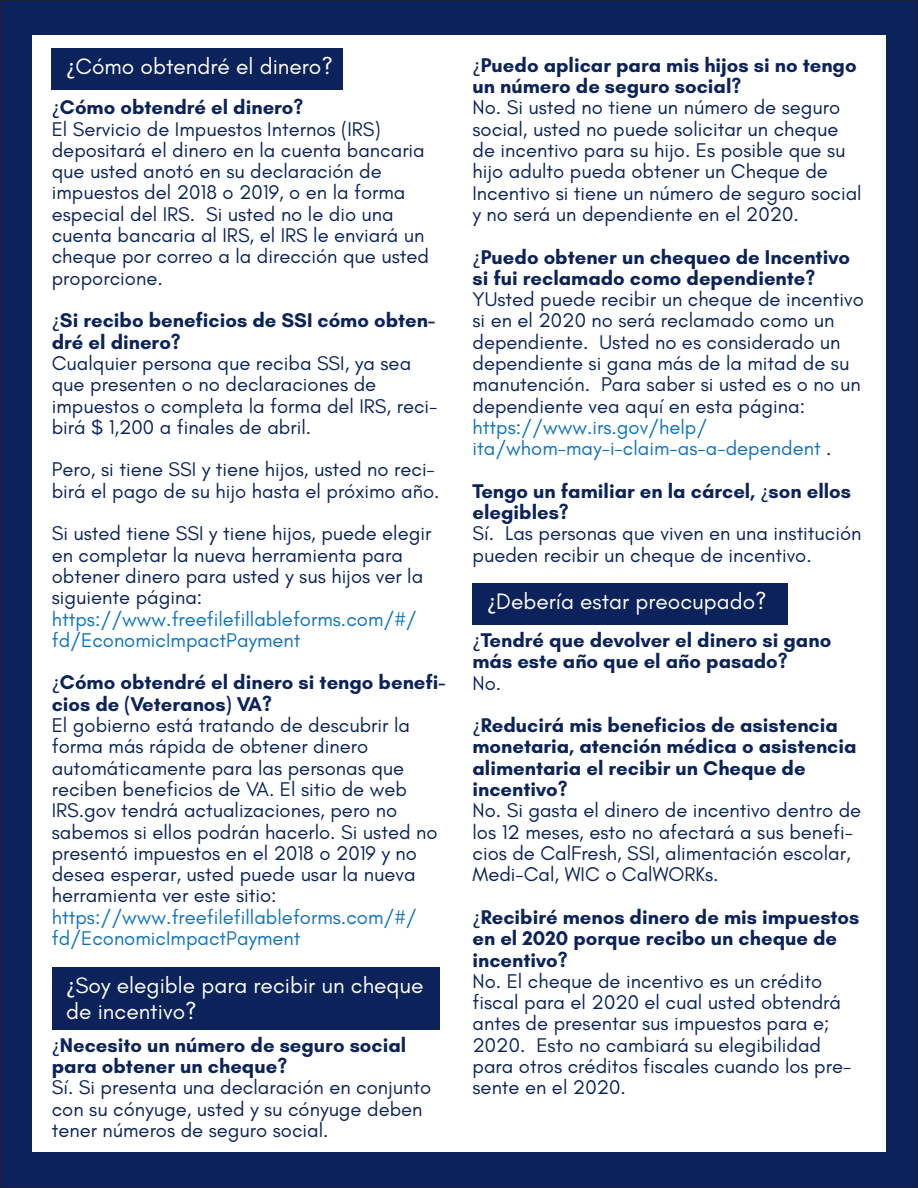
<style>
.page{position:relative;width:918px;height:1188px;background:#0b235a}
.page>*{position:absolute;margin:0;border:0;box-sizing:border-box;transform-origin:0 0}
.t1{font:22.8px/25.7px "Glacial Indifference";color:#fff}
.t2{font:20.25px/21.3px "Glacial Indifference";color:#0b235a}
.t3{font:700 20.25px/21.3px "Glacial Indifference";color:#0b235a}
.t4{font:20.25px/21.3px "Glacial Indifference";color:#1074bc}
.s1{font-family:"Myriad Pro"}
.s2{font-weight:700}
.s3{font-family:"Myriad Pro";font-weight:400}
.s4{color:#0b235a}
.s5{font-weight:400}
</style>
<div class="page">
<div style="left:32px;top:36px;width:854px;height:1116px;background:#fff"></div>
<div style="left:52px;top:48px;width:291px;height:41px;background:#0b235a"></div>
<div style="left:52px;top:967px;width:387px;height:63px;background:#0b235a"></div>
<div style="left:473px;top:583px;width:315px;height:42px;background:#0b235a"></div>
<p class="t1" style="left:66px;top:54px;width:268px"><span class="s1">¿</span>Cómo obtendré el dinero?</p>
<p class="t2" style="left:52px;top:97px;width:379px"><span class="s1">¿</span><span class="s2">Cómo obtendré el dinero?<br></span>El Servicio de Impuestos Internos (IRS) depositará el dinero en la cuenta bancaria que usted anotó en su declaración de impuestos del 2018 o 2019, o en la forma especial del IRS. Si usted no le dio una cuenta bancaria al IRS, el IRS le enviará un cheque por correo a la dirección que usted proporcione.</p>
<p class="t3" style="left:52px;top:310px;width:385px"><span class="s3">¿</span>Si recibo beneficios de SSI cómo obten&shy;dré el dinero?</p>
<p class="t2" style="left:52px;top:353px;width:387px">Cualquier persona que reciba SSI, ya sea que presenten o no declaraciones de impuestos o completa la forma del IRS, reci&shy;birá $ 1,200 a finales de abril.</p>
<p class="t2" style="left:52px;top:459px;width:389px">Pero, si tiene SSI y tiene hijos, usted no reci&shy;birá el pago de su hijo hasta el próximo año.</p>
<p class="t2" style="left:52px;top:523px;width:381px">Si usted tiene SSI y tiene hijos, puede elegir en completar la nueva herramienta para obtener dinero para usted y sus hijos ver la siguiente página:</p>
<p class="t4" style="left:52px;top:608px;width:367px">https://www.freefilefillableforms.com/#/ fd/EconomicImpactPayment</p>
<p class="t3" style="left:52px;top:672px;width:395px"><span class="s3">¿</span>Cómo obtendré el dinero si tengo benefi&shy;cios de (Veteranos) VA?</p>
<p class="t2" style="left:52px;top:715px;width:387px">El gobierno está tratando de descubrir la forma más rápida de obtener dinero automáticamente para las personas que reciben beneficios de VA. El sitio de web IRS.gov tendrá actualizaciones, pero no sabemos si ellos podrán hacerlo. Si usted no presentó impuestos en el 2018 o 2019 y no desea esperar, usted puede usar la nueva herramienta ver este sitio:</p>
<p class="t4" style="left:52px;top:907px;width:367px">https://www.freefilefillableforms.com/#/ fd/EconomicImpactPayment</p>
<p class="t1" style="left:66px;top:973px;width:359px"><span class="s1">¿</span>Soy elegible para recibir un cheque de incentivo?</p>
<p class="t3" style="left:52px;top:1034px;width:356px"><span class="s3">¿</span>Necesito un número de seguro social para obtener un cheque?</p>
<p class="t2" style="left:52px;top:1077px;width:381px">Sí. Si presenta una declaración en conjunto con su cónyuge, usted y su cónyuge deben tener números de seguro social.</p>
<p class="t3" style="left:473px;top:54px;width:386px"><span class="s3">¿</span>Puedo aplicar para mis hijos si no tengo un número de seguro social?</p>
<p class="t2" style="left:473px;top:97px;width:391px">No. Si usted no tiene un número de seguro social, usted no puede solicitar un cheque de incentivo para su hijo. Es posible que su hijo adulto pueda obtener un Cheque de Incentivo si tiene un número de seguro social y no será un dependiente en el 2020.</p>
<p class="t3" style="left:473px;top:246px;width:379px"><span class="s3">¿</span>Puedo obtener un chequeo de Incentivo si fui reclamado como dependiente?</p>
<p class="t2" style="left:473px;top:289px;width:393px">YUsted puede recibir un cheque de incentivo si en el 2020 no será reclamado como un dependiente. Usted no es considerado un dependiente si gana más de la mitad de su manutención. Para saber si usted es o no un dependiente vea aquí en esta página:</p>
<p class="t4" style="left:473px;top:417px;width:361px">https://www.irs.gov/help/ ita/whom-may-i-claim-as-a-dependent <span class="s4">.</span></p>
<p class="t3" style="left:473px;top:480px;width:380px">Tengo un familiar en la cárcel, <span class="s3">¿</span>son ellos elegibles?</p>
<p class="t2" style="left:473px;top:523px;width:391px">Sí. Las personas que viven en una institución pueden recibir un cheque de incentivo.</p>
<p class="t1" style="left:487px;top:589px;width:281px"><span class="s1">¿</span>Debería estar preocupado?</p>
<p class="t3" style="left:473px;top:629px;width:360px"><span class="s3">¿</span>Tendré que devolver el dinero si gano más este año que el año pasado?</p>
<p class="t3" style="left:473px;top:661px;width:367px;line-height:42.6px"><span class="s5">No.<br></span><span class="s3">¿</span>Reducirá mis beneficios de asistencia</p>
<p class="t3" style="left:473px;top:736px;width:386px">monetaria, atención médica o asistencia alimentaria el recibir un Cheque de incentivo?</p>
<p class="t2" style="left:473px;top:800px;width:390px">No. Si gasta el dinero de incentivo dentro de los 12 meses, esto no afectará a sus benefi&shy;cios de CalFresh, SSI, alimentación escolar, Medi-Cal, WIC o CalWORKs.</p>
<p class="t3" style="left:473px;top:906px;width:388px"><span class="s3">¿</span>Recibiré menos dinero de mis impuestos en el 2020 porque recibo un cheque de incentivo?</p>
<p class="t2" style="left:473px;top:971px;width:380px">No. El cheque de incentivo es un crédito fiscal para el 2020 el cual usted obtendrá antes de presentar sus impuestos para e; 2020. Esto no cambiará su elegibilidad para otros créditos fiscales cuando los pre&shy;sente en el 2020.</p>
</div>
